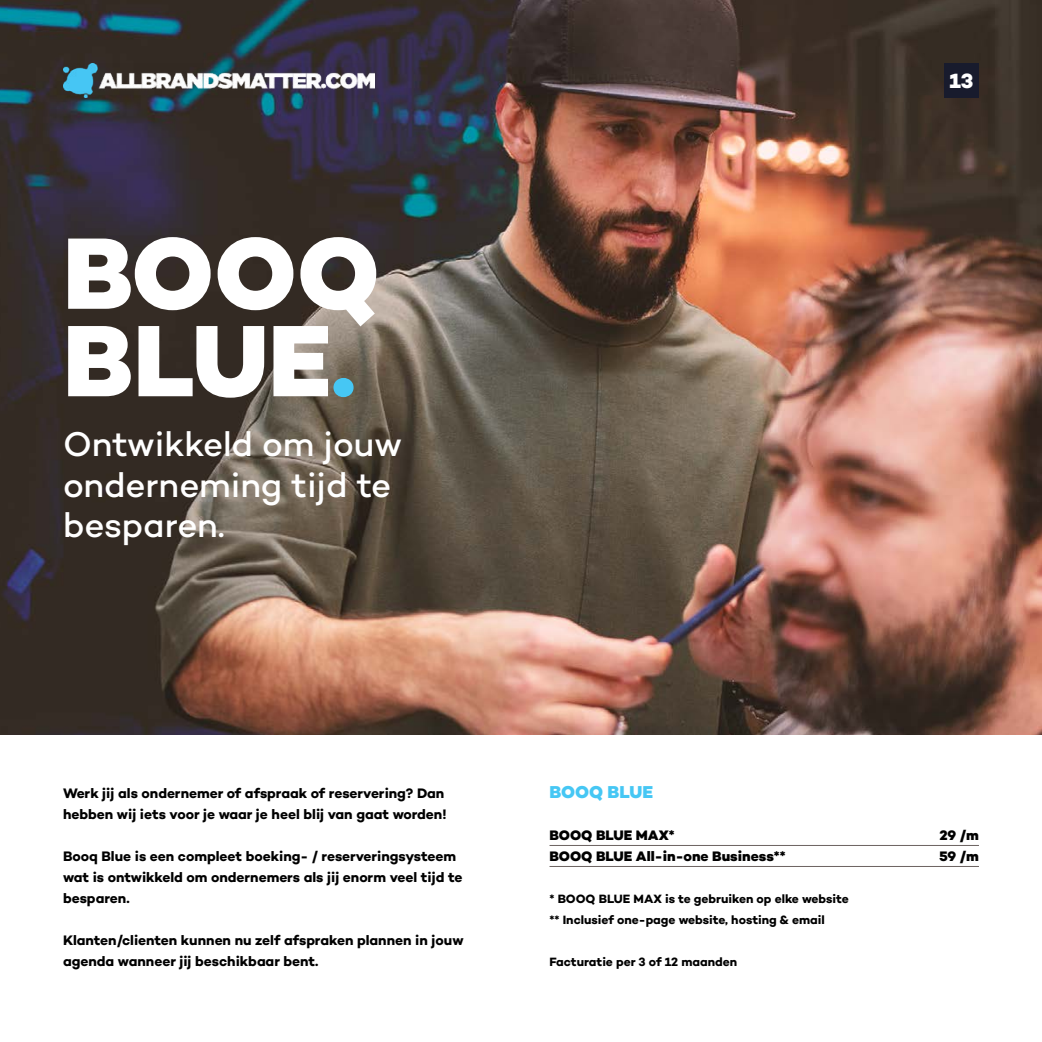
<style>
.page{position:relative;width:1042px;height:1042px;background:#fff}
.page>*{position:absolute;margin:0;border:0;box-sizing:border-box;transform-origin:0 0}
.t1{font:800 103.25px/87.5px "Campton";color:#fff}
.t2{font:500 35px/40.2px "Campton";color:#fff}
.t3{font:800 21px "Campton";color:#fff}
.t4{font:800 17.5px "Campton";color:#46c7f4}
.t5{font:700 14px/21px "Campton";letter-spacing:-.005em;color:#000}
.t6{font:800 14px "Campton";color:#000}
.t7{font:700 12.25px/21px "Campton";color:#000}
.s1{font-size:98px;color:#46c7f4}
</style>
<div class="page">
<img style="left:0;top:0;width:1042px;height:734px">
<hr style="left:549px;top:845px;width:430px;height:1px;background:#6c6361">
<hr style="left:549px;top:866px;width:430px;height:1px;background:#6c6361">
<div style="left:944px;top:63px;width:35px;height:35px;background:#181b2d"></div>
<img style="left:63px;top:63px;width:312px;height:35px">
<h1 class="t1" style="left:63px;top:229px;width:318px">BOOQ<br>BLUE<span class="s1">.</span></h1>
<h2 class="t2" style="left:63px;top:423px;width:341px">Ontwikkeld om jouw onderneming tijd te besparen.</h2>
<h3 class="t3" style="left:949px;top:68px;width:25px">13</h3>
<p class="t5" style="left:63px;top:783px;width:385px">Werk jij als ondernemer of afspraak of reservering? Dan hebben wij iets voor je waar je heel blij van gaat worden!</p>
<p class="t5" style="left:63px;top:846px;width:401px">Booq Blue is een compleet boeking- / reserveringsysteem wat is ontwikkeld om ondernemers als jij enorm veel tijd te besparen.</p>
<p class="t5" style="left:63px;top:930px;width:402px">Klanten/clienten kunnen nu zelf afspraken plannen in jouw agenda wanneer jij beschikbaar bent.</p>
<p class="t4" style="left:549px;top:781px;width:105px">BOOQ BLUE</p>
<p class="t6" style="left:549px;top:826px;width:127px">BOOQ BLUE MAX*</p>
<p class="t6" style="left:939px;top:826px;width:41px">29 /m</p>
<p class="t6" style="left:549px;top:847px;width:238px">BOOQ BLUE All-in-one Business**</p>
<p class="t6" style="left:939px;top:847px;width:41px">59 /m</p>
<p class="t7" style="left:549px;top:888px;width:301px">* BOOQ BLUE MAX is te gebruiken op elke website ** Inclusief one-page website, hosting &amp; email</p>
<p class="t7" style="left:549px;top:951px;width:189px">Facturatie per 3 of 12 maanden</p>
</div>
